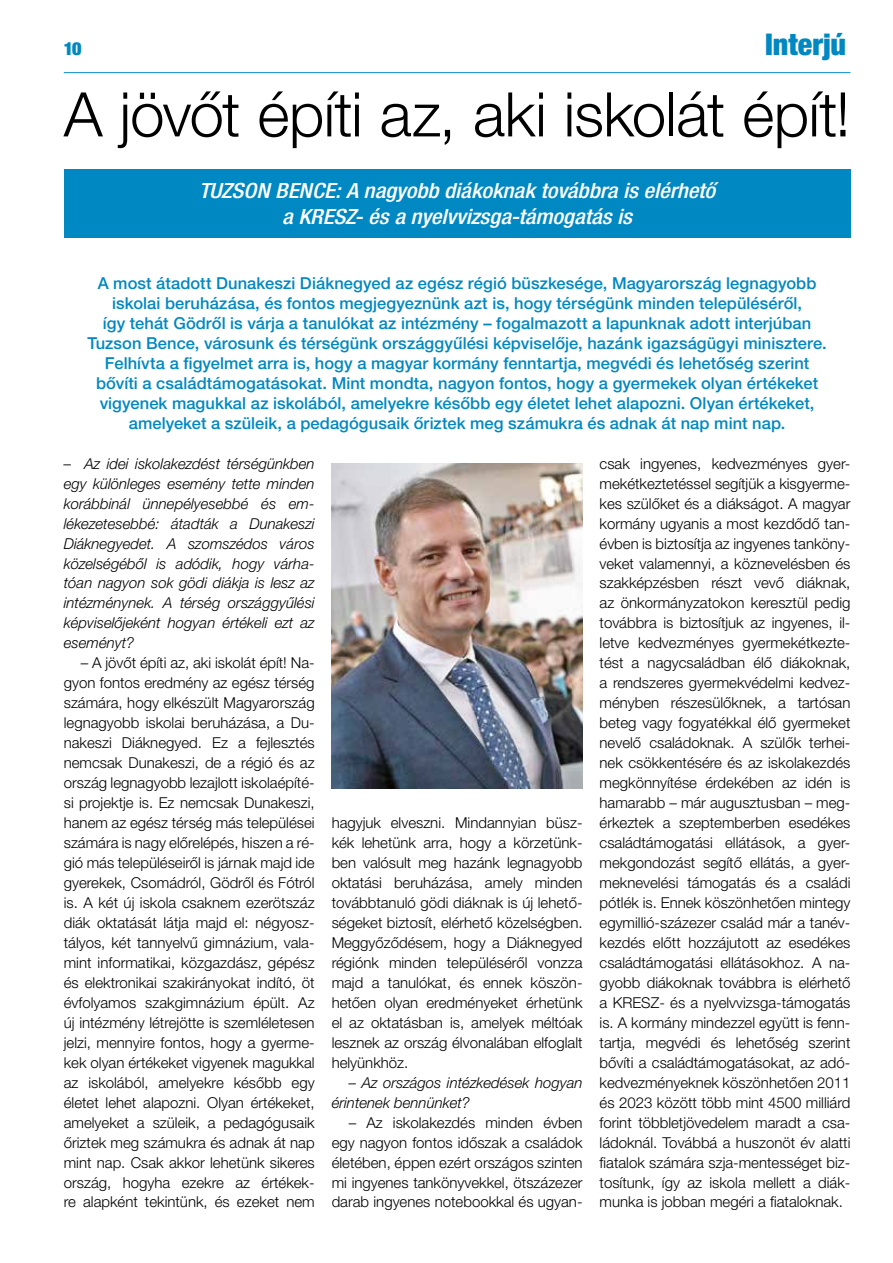
<style>
.page{position:relative;width:893px;height:1263px;background:#fff}
.page>*{position:absolute;margin:0;border:0;box-sizing:border-box;transform-origin:0 0}
.t1{font:300 61.5px "Helvetica Neue LT Pro";letter-spacing:-.01em;color:#000}
.t2{font:900 condensed 30px "Helvetica Neue LT Pro";color:#0088c2}
.t3{font:italic 500 condensed 21px/25.5px "Helvetica Neue LT Pro";letter-spacing:-.005em;color:#fff;text-align:center;scale:1.1 1}
.t4{font:900 condensed 18px "Helvetica Neue LT Pro";color:#0088c2}
.t5{font:500 16.5px/20px "Helvetica Neue LT Pro";letter-spacing:.005em;color:#0088c2;text-align:center}
.t6{font:300 15px/20px "Helvetica Neue LT Pro";color:#000;text-align:justify}
.t7{font:italic 300 15px/20px "Helvetica Neue LT Pro";color:#000;text-align:justify}
</style>
<div class="page">
<hr style="left:64px;top:72px;width:786px;height:1px;background:#0088c2">
<div style="left:64px;top:169px;width:786px;height:69px;background:#0088c2"></div>
<img style="left:332px;top:463px;width:251px;height:325px">
<p class="t4" style="left:64px;top:37px;width:19px">10</p>
<h2 class="t2" style="left:765px;top:26px;width:83px">Interjú</h2>
<h1 class="t1" style="left:64px;top:77px;width:788px">A jövőt építi az, aki iskolát épít!</h1>
<h3 class="t3" style="left:199px;top:178px;width:470px">TUZSON BENCE: A nagyobb diákoknak továbbra is elérhető a KRESZ- és a nyelvvizsga-támogatás is</h3>
<p class="t5" style="left:87px;top:273px;width:741px">A most átadott Dunakeszi Diáknegyed az egész régió büszkesége, Magyarország legnagyobb iskolai beruházása, és fontos megjegyeznünk azt is, hogy térségünk minden településéről,<br>így tehát Gödről is várja a tanulókat az intézmény – fogalmazott a lapunknak adott interjúban Tuzson Bence, városunk és térségünk országgyűlési képviselője, hazánk igazságügyi minisztere.<br>Felhívta a figyelmet arra is, hogy a magyar kormány fenntartja, megvédi és lehetőség szerint bővíti a családtámogatásokat. Mint mondta, nagyon fontos, hogy a gyermekek olyan értékeket vigyenek magukkal az iskolából, amelyekre később egy életet lehet alapozni. Olyan értékeket, amelyeket a szüleik, a pedagógusaik őriztek meg számukra és adnak át nap mint nap.</p>
<p class="t7" style="left:64px;top:453px;width:252px">– Az idei iskolakezdést térségünkben egy különleges esemény tette minden korábbinál ünnepélyesebbé és em&shy;lékezetesebbé: átadták a Dunakeszi Diáknegyedet. A szomszédos város közelségéből is adódik, hogy várha&shy;tóan nagyon sok gödi diákja is lesz az intézménynek. A térség országgyűlési képviselőjeként hogyan értékeli ezt az eseményt?</p>
<p class="t6" style="left:64px;top:653px;width:252px;text-indent:17px">– A jövőt építi az, aki iskolát épít! Na&shy;gyon fontos eredmény az egész térség számára, hogy elkészült Magyarország legnagyobb iskolai beruházása, a Du&shy;nakeszi Diáknegyed. Ez a fejlesztés nemcsak Dunakeszi, de a régió és az ország legnagyobb lezajlott iskolaépíté&shy;si projektje is. Ez nemcsak Dunakeszi, hanem az egész térség más települései számára is nagy előrelépés, hiszen a ré&shy;gió más településeiről is járnak majd ide gyerekek, Csomádról, Gödről és Fótról is. A két új iskola csaknem ezerötszáz diák oktatását látja majd el: négyosz&shy;tályos, két tannyelvű gimnázium, vala&shy;mint informatikai, közgazdász, gépész és elektronikai szakirányokat indító, öt évfolyamos szakgimnázium épült. Az új intézmény létrejötte is szemléletesen jelzi, mennyire fontos, hogy a gyerme&shy;kek olyan értékeket vigyenek magukkal az iskolából, amelyekre később egy életet lehet alapozni. Olyan értékeket, amelyeket a szüleik, a pedagógusaik őriztek meg számukra és adnak át nap mint nap. Csak akkor lehetünk sikeres ország, hogyha ezekre az értékek&shy;re alapként tekintünk, és ezeket nem</p>
<p class="t6" style="left:332px;top:812px;width:252px">hagyjuk elveszni. Mindannyian büsz&shy;kék lehetünk arra, hogy a körzetünk&shy;ben valósult meg hazánk legnagyobb oktatási beruházása, amely minden továbbtanuló gödi diáknak is új lehető&shy;ségeket biztosít, elérhető közelségben.<br>Meggyőződésem, hogy a Diáknegyed régiónk minden településéről vonzza majd a tanulókat, és ennek köszön&shy;hetően olyan eredményeket érhetünk el az oktatásban is, amelyek méltóak lesznek az ország élvonalában elfoglalt helyünkhöz.</p>
<p class="t7" style="left:332px;top:1072px;width:252px;text-indent:17px">– Az országos intézkedések hogyan érintenek bennünket?</p>
<p class="t6" style="left:332px;top:1112px;width:252px;text-indent:17px">– Az iskolakezdés minden évben egy nagyon fontos időszak a családok életében, éppen ezért országos szinten mi ingyenes tankönyvekkel, ötszázezer darab ingyenes notebookkal és ugyan-</p>
<p class="t6" style="left:600px;top:453px;width:252px">csak ingyenes, kedvezményes gyer&shy;mekétkeztetéssel segítjük a kisgyerme&shy;kes szülőket és a diákságot. A magyar kormány ugyanis a most kezdődő tan&shy;évben is biztosítja az ingyenes tanköny&shy;veket valamennyi, a köznevelésben és szakképzésben részt vevő diáknak, az önkormányzatokon keresztül pedig továbbra is biztosítjuk az ingyenes, il&shy;letve kedvezményes gyermekétkezte&shy;tést a nagycsaládban élő diákoknak, a rendszeres gyermekvédelmi kedvez&shy;ményben részesülőknek, a tartósan beteg vagy fogyatékkal élő gyermeket nevelő családoknak. A szülők terhei&shy;nek csökkentésére és az iskolakezdés megkönnyítése érdekében az idén is hamarabb – már augusztusban – meg&shy;érkeztek a szeptemberben esedékes családtámogatási ellátások, a gyer&shy;mekgondozást segítő ellátás, a gyer&shy;meknevelési támogatás és a családi pótlék is. Ennek köszönhetően mintegy egymillió-százezer család már a tanév&shy;kezdés előtt hozzájutott az esedékes családtámogatási ellátásokhoz. A na&shy;gyobb diákoknak továbbra is elérhető a KRESZ- és a nyelvvizsga-támogatás is. A kormány mindezzel együtt is fenn&shy;tartja, megvédi és lehetőség szerint bővíti a családtámogatásokat, az adó&shy;kedvezményeknek köszönhetően 2011 és 2023 között több mint 4500 milliárd forint többletjövedelem maradt a csa&shy;ládoknál. Továbbá a huszonöt év alatti fiatalok számára szja-mentességet biz&shy;tosítunk, így az iskola mellett a diák&shy;munka is jobban megéri a fiataloknak.</p>
</div>
